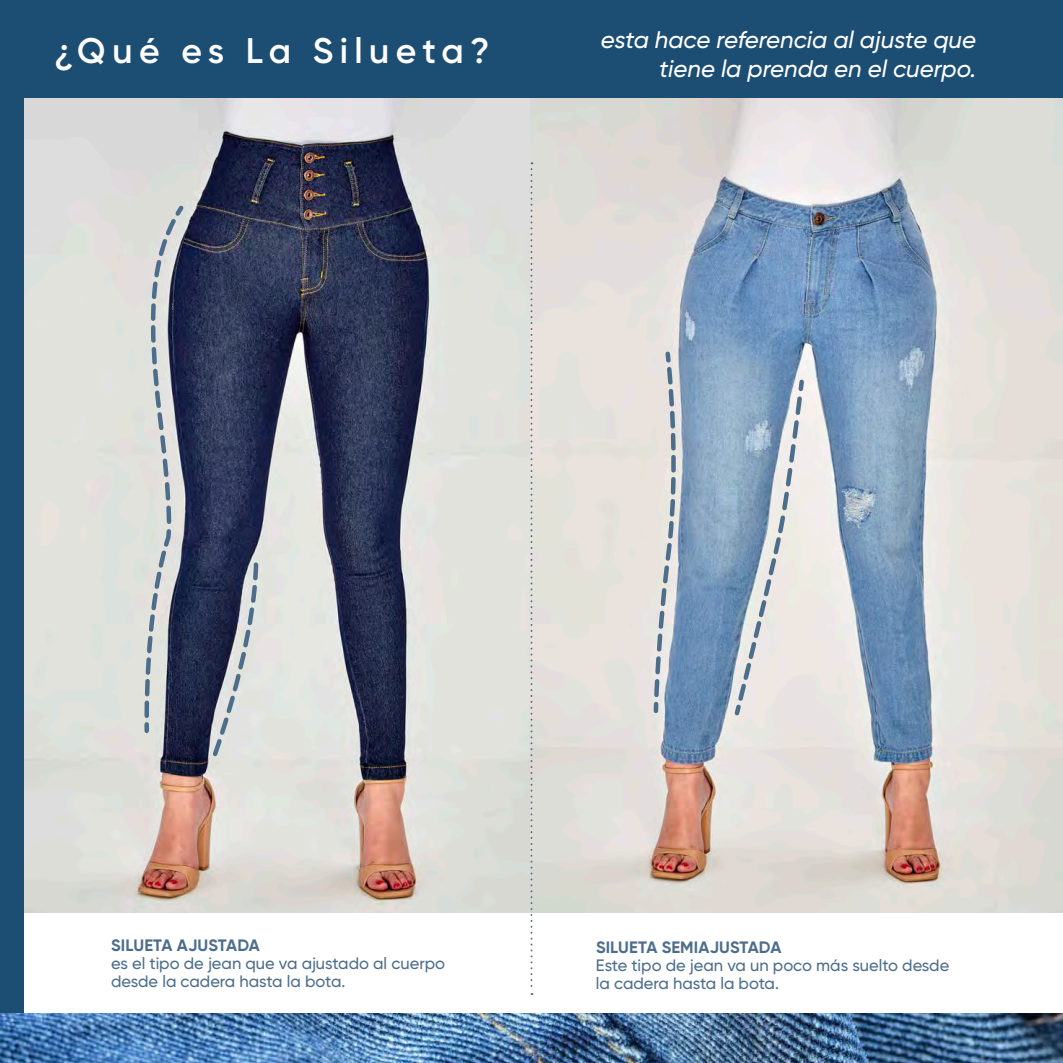
<style>
.page{position:relative;width:1063px;height:1063px;background:#fff}
.page>*{position:absolute;margin:0;border:0;box-sizing:border-box;transform-origin:0 0}
.t1{font:600 35.55px "Gilroy";letter-spacing:.18em;color:#fff}
.t2{font:italic 500 24px/28.8px "Gilroy";color:#fff;text-align:right}
.t3{font:500 16.5px/18px "Gilroy";color:#4d6e8b}
.t4{font:700 16.5px "Gilroy";letter-spacing:.01em;color:#4d6e8b}
.s1{font-weight:700}
</style>
<div class="page">
<img style="left:23px;top:97px;width:508px;height:815px">
<img style="left:531px;top:97px;width:532px;height:815px">
<div style="left:0;top:0;width:1063px;height:97px;background:#1c4d72"></div>
<div style="left:0;top:0;width:23px;height:1063px;background:#1c4d72"></div>
<svg style="left:142px;top:202px;width:45px;height:533px;background:#a7abb3"></svg>
<svg style="left:209px;top:560px;width:51px;height:200px;background:#8e93a0"></svg>
<svg style="left:531px;top:162px;width:1px;height:833px"></svg>
<img style="left:0;top:1014px;width:1063px;height:48px">
<svg style="left:651px;top:349px;width:26px;height:366px;background:#cacdd1"></svg>
<svg style="left:732px;top:377px;width:74px;height:341px;background:#b9c4cf"></svg>
<p class="t1" style="left:54px;top:29px;width:437px">¿Qué es La Silueta?</p>
<p class="t2" style="left:601px;top:25px;width:377px">esta hace referencia al ajuste que tiene la prenda en el cuerpo.</p>
<p class="t4" style="left:111px;top:935px;width:150px">SILUETA AJUSTADA</p>
<p class="t3" style="left:111px;top:954px;width:336px">es el tipo de jean que va ajustado al cuerpo desde la cadera hasta la bota.</p>
<p class="t3" style="left:596px;top:938px;width:355px"><span class="s1">SILUETA SEMIAJUSTADA<br></span>Este tipo de jean va un poco más suelto desde la cadera hasta la bota.</p>
</div>
